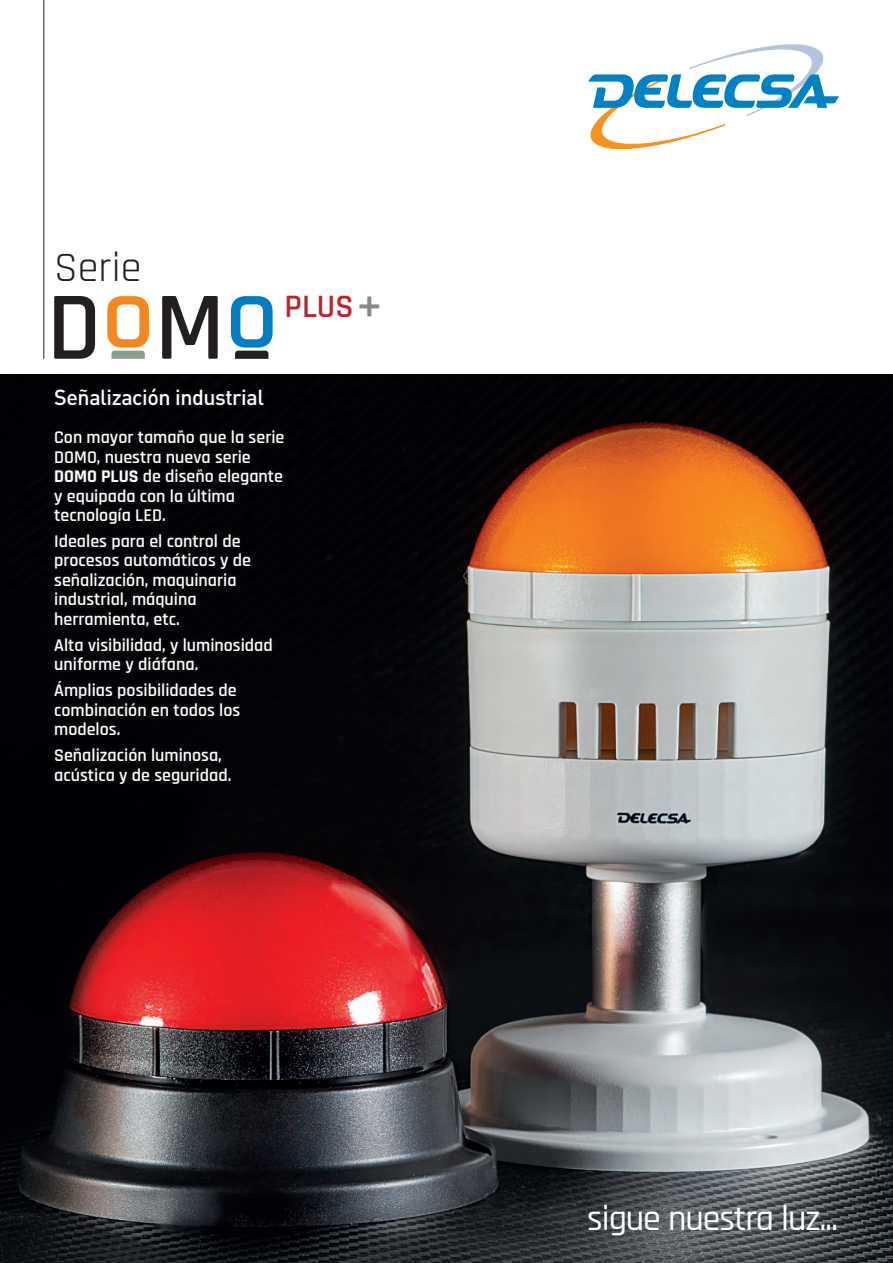
<style>
.page{position:relative;width:893px;height:1263px;background:#fff}
.page>*{position:absolute;margin:0;border:0;box-sizing:border-box;transform-origin:0 0}
.t1{font:42.15px "Rajdhani";color:#231f20}
.t2{font:500 36px "Rajdhani";letter-spacing:-.03em;color:#fff}
.t3{font:600 33px "Rajdhani";color:#bb242a}
.t4{font:500 21.45px "DIN Pro";letter-spacing:-.02em;color:#fff}
.t5{font:600 18px/19.5px "Rajdhani";color:#fff}
.s1{font-size:48.45px;color:#86888b}
.s2{font-weight:700}
</style>
<div class="page">
<img style="left:0;top:374px;width:893px;height:889px">
<svg style="left:588px;top:45px;width:251px;height:104px"></svg>
<div style="left:50px;top:427px;width:238px;height:361px;background:#040408"></div>
<div style="left:51px;top:385px;width:217px;height:24px;background:#070709"></div>
<hr style="left:44px;top:0;width:1px;height:359px;background:#231f20">
<svg style="left:231px;top:296px;width:42px;height:63px"></svg>
<svg style="left:54px;top:296px;width:164px;height:63px"></svg>
<h1 class="t1" style="left:54px;top:243px;width:89px">Serie</h1>
<h3 class="t3" style="left:285px;top:287px;width:100px">PLUS<span class="s1">+</span></h3>
<p class="t4" style="left:54px;top:380px;width:211px">Señalización industrial</p>
<p class="t5" style="left:54px;top:428px;width:232px">Con mayor tamaño que la serie<br>DOMO, nuestra nueva serie<br><span class="s2">DOMO PLUS</span> de diseño elegante y equipada con la última tecnología LED.</p>
<p class="t5" style="left:54px;top:532px;width:198px">Ideales para el control de procesos automáticos y de señalización, maquinaria industrial, máquina herramienta, etc.</p>
<p class="t5" style="left:54px;top:636px;width:220px">Alta visibilidad, y luminosidad uniforme y diáfana.</p>
<p class="t5" style="left:54px;top:681px;width:188px">Ámplias posibilidades de combinación en todos los modelos.</p>
<p class="t5" style="left:54px;top:746px;width:179px">Señalización luminosa, acústica y de seguridad.</p>
<h2 class="t2" style="left:587px;top:1198px;width:252px">sigue nuestra luz...</h2>
</div>
